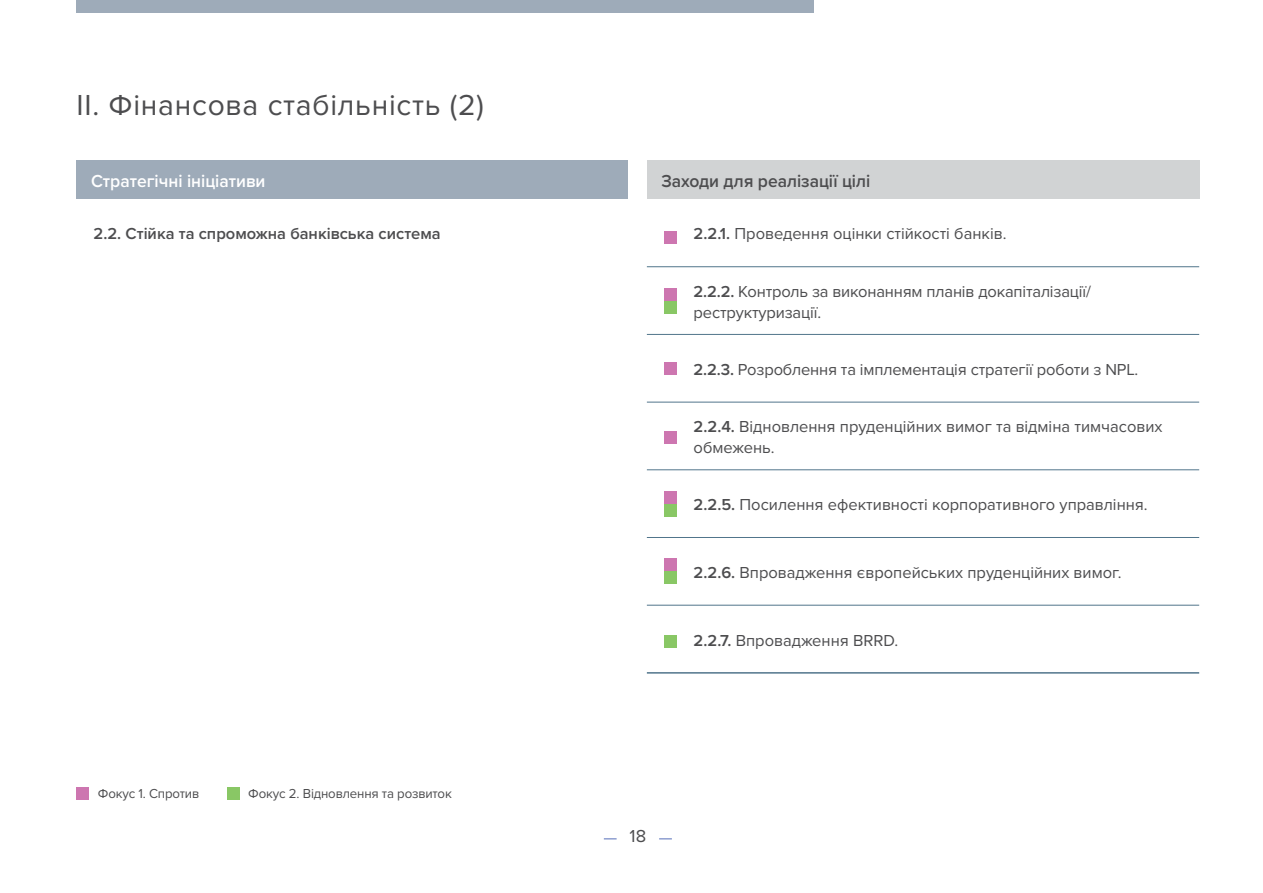
<style>
.page{position:relative;width:1263px;height:893px;background:#fff}
.page>*{position:absolute;margin:0;border:0;box-sizing:border-box;transform-origin:0 0}
.t1{font:30px "Proxima Nova";letter-spacing:.025em;color:#4d4d4f}
.t2{font:600 18px "Proxima Nova";color:#4d4d4f}
.t3{font:600 18px "Proxima Nova";color:#fff}
.t4{font:18px "Proxima Nova";color:#4d4d4f}
.t5{font:16.5px/21px "Proxima Nova";color:#4d4d4f}
.t6{font:600 16.5px "Proxima Nova";color:#4d4d4f}
.t7{font:13.5px "Proxima Nova";letter-spacing:-.01em;color:#4d4d4f}
.s1{font-weight:600}
</style>
<div class="page">
<div style="left:77px;top:0;width:737px;height:13px;background:#9eabb9"></div>
<svg style="left:604px;top:838px;width:13px;height:1px"></svg>
<svg style="left:659px;top:838px;width:13px;height:1px"></svg>
<div style="left:77px;top:161px;width:552px;height:38px;background:#9eabb9"></div>
<div style="left:647px;top:161px;width:552px;height:38px;background:#d1d3d4"></div>
<hr style="left:647px;top:266px;width:552px;height:1px;background:#51758b">
<hr style="left:647px;top:334px;width:552px;height:1px;background:#51758b">
<hr style="left:647px;top:402px;width:552px;height:1px;background:#51758b">
<hr style="left:647px;top:469px;width:552px;height:1px;background:#51758b">
<hr style="left:647px;top:537px;width:552px;height:1px;background:#51758b">
<hr style="left:647px;top:605px;width:552px;height:1px;background:#51758b">
<hr style="left:647px;top:672px;width:552px;height:2px;background:#51758b">
<div style="left:664px;top:231px;width:13px;height:13px;background:#cd76b0"></div>
<div style="left:664px;top:362px;width:13px;height:13px;background:#cd76b0"></div>
<div style="left:664px;top:431px;width:13px;height:13px;background:#cd76b0"></div>
<div style="left:664px;top:288px;width:13px;height:13px;background:#cd76b0"></div>
<div style="left:664px;top:301px;width:13px;height:13px;background:#89c765"></div>
<div style="left:664px;top:491px;width:13px;height:13px;background:#cd76b0"></div>
<div style="left:664px;top:504px;width:13px;height:12px;background:#89c765"></div>
<div style="left:664px;top:558px;width:13px;height:13px;background:#cd76b0"></div>
<div style="left:664px;top:571px;width:13px;height:13px;background:#89c765"></div>
<div style="left:664px;top:635px;width:13px;height:13px;background:#89c765"></div>
<div style="left:77px;top:787px;width:12px;height:12px;background:#cd76b0"></div>
<div style="left:227px;top:787px;width:13px;height:12px;background:#89c765"></div>
<h1 class="t1" style="left:77px;top:87px;width:409px">ІІ. Фінансова стабільність (2)</h1>
<p class="t3" style="left:91px;top:170px;width:176px">Стратегічні ініціативи</p>
<p class="t2" style="left:661px;top:170px;width:210px">Заходи для реалізації цілі</p>
<p class="t6" style="left:94px;top:224px;width:349px">2.2. Стійка та спроможна банківська система</p>
<p class="t5" style="left:694px;top:224px;width:314px"><span class="s1">2.2.1.</span> Проведення оцінки стійкості банків.</p>
<p class="t5" style="left:694px;top:281px;width:399px"><span class="s1">2.2.2.</span> Контроль за виконанням планів докапіталізації/ реструктуризації.</p>
<p class="t5" style="left:694px;top:359px;width:446px"><span class="s1">2.2.3.</span> Розроблення та імплементація стратегії роботи з NPL.</p>
<p class="t5" style="left:694px;top:416px;width:470px"><span class="s1">2.2.4.</span> Відновлення пруденційних вимог та відміна тимчасових обмежень.</p>
<p class="t5" style="left:694px;top:494px;width:456px"><span class="s1">2.2.5.</span> Посилення ефективності корпоративного управління.</p>
<p class="t5" style="left:694px;top:562px;width:429px"><span class="s1">2.2.6.</span> Впровадження європейських пруденційних вимог.</p>
<p class="t7" style="left:98px;top:786px;width:103px">Фокус 1. Спротив</p>
<p class="t7" style="left:248px;top:786px;width:205px">Фокус 2. Відновлення та розвиток</p>
<p class="t5" style="left:694px;top:630px;width:206px"><span class="s1">2.2.7.</span> Впровадження BRRD.</p>
<p class="t4" style="left:630px;top:825px;width:18px">18</p>
</div>
